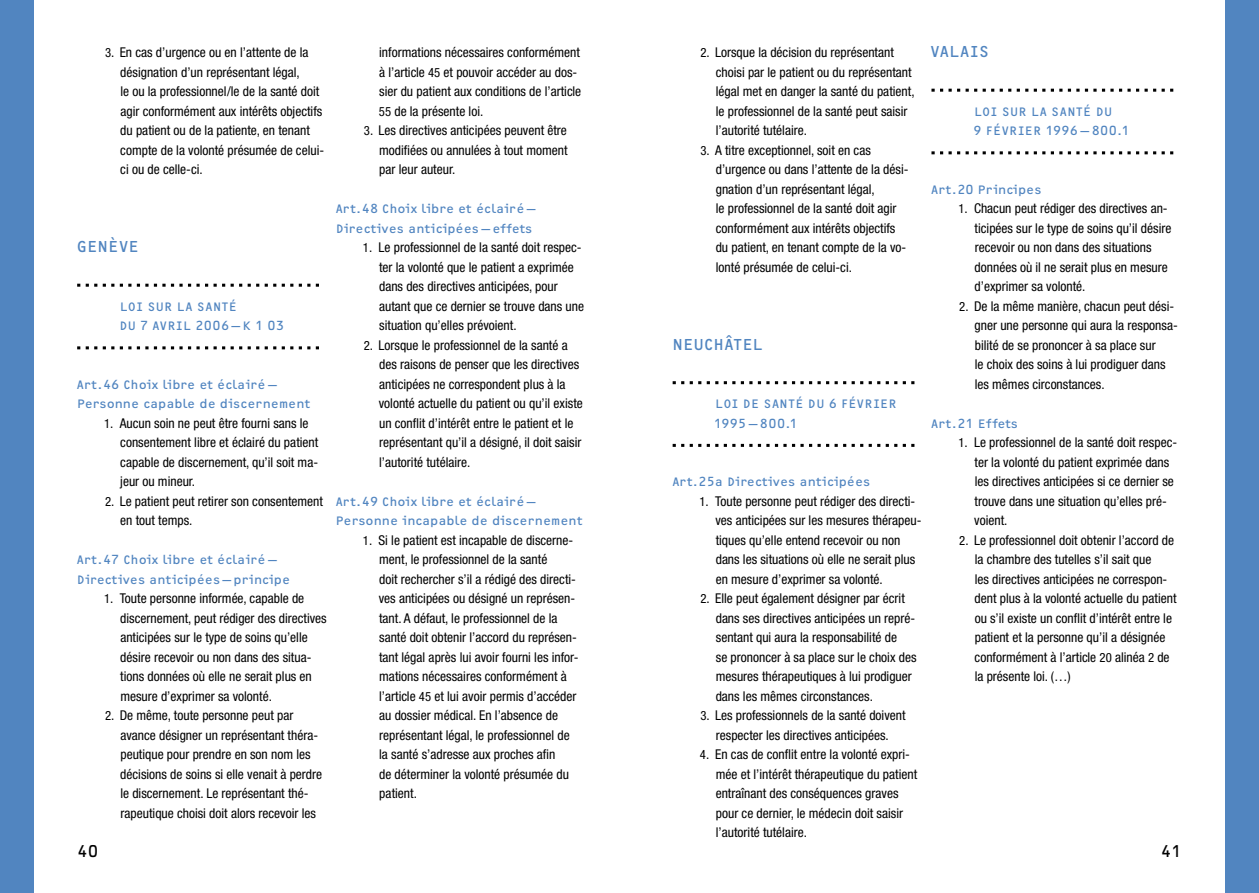
<style>
.page{position:relative;width:1259px;height:893px;background:#fff}
.page>*{position:absolute;margin:0;border:0;box-sizing:border-box;transform-origin:0 0}
.t1{font:16.5px "OCRF";letter-spacing:.005em;color:#5185c0}
.t2{font:16.5px "OCRF";color:#000}
.t3{font:condensed 13.5px/19.5px "Helvetica Neue";color:#000}
.t4{font:12.75px/19.5px "OCRF";color:#5185c0}
.t5{font:12.75px/19.5px "OCRF";letter-spacing:.02em;color:#5185c0}
.s1{font-size:12.75px}
</style>
<div class="page">
<div style="left:0;top:0;width:34px;height:893px;background:#5185c0"></div>
<div style="left:1225px;top:0;width:34px;height:893px;background:#5185c0"></div>
<svg style="left:77px;top:284px;width:242px;height:3px"></svg>
<svg style="left:77px;top:346px;width:242px;height:3px"></svg>
<svg style="left:672px;top:381px;width:242px;height:3px"></svg>
<svg style="left:672px;top:444px;width:242px;height:3px"></svg>
<svg style="left:931px;top:89px;width:242px;height:3px"></svg>
<svg style="left:931px;top:151px;width:242px;height:3px"></svg>
<p class="t3" style="left:120px;top:43px;width:205px;text-indent:-15px"><span class="s1">3</span>. En cas d’urgence ou en l’attente de la désignation d’un représentant légal,<br>le ou la professionnel/le de la santé doit agir conformément aux intérêts objectifs du patient ou de la patiente, en tenant compte de la volonté présumée de celui&shy;ci ou de celle-ci.</p>
<p class="t1" style="left:77px;top:237px;width:64px">Genève</p>
<p class="t5" style="left:119px;top:296px;width:164px">Loi sur la santé<br>du 7 avril 2006 — K 1 03</p>
<p class="t4" style="left:77px;top:374px;width:235px">Art. 46 Choix libre et éclairé—<br>Personne capable de discernement</p>
<p class="t3" style="left:120px;top:413px;width:200px;text-indent:-16px"><span class="s1">1</span>. Aucun soin ne peut être fourni sans le consentement libre et éclairé du patient capable de discernement, qu’il soit ma&shy;jeur ou mineur.</p>
<p class="t3" style="left:120px;top:491px;width:204px;text-indent:-15px"><span class="s1">2</span>. Le patient peut retirer son consentement en tout temps.</p>
<p class="t4" style="left:77px;top:550px;width:215px">Art. 47 Choix libre et éclairé—<br>Directives anticipées—principe</p>
<p class="t3" style="left:120px;top:589px;width:208px;text-indent:-16px"><span class="s1">1</span>. Toute personne informée, capable de discernement, peut rédiger des directives anticipées sur le type de soins qu’elle désire recevoir ou non dans des situa&shy;tions données où elle ne serait plus en mesure d’exprimer sa volonté.</p>
<p class="t3" style="left:120px;top:706px;width:203px;text-indent:-15px"><span class="s1">2</span>. De même, toute personne peut par avance désigner un représentant théra&shy;peutique pour prendre en son nom les décisions de soins si elle venait à perdre le discernement. Le représentant thé&shy;rapeutique choisi doit alors recevoir les</p>
<p class="t3" style="left:379px;top:43px;width:204px">informations nécessaires conformément à l’article <span class="s1">45</span> et pouvoir accéder au dos&shy;sier du patient aux conditions de l’article <span class="s1">55</span> de la présente loi.</p>
<p class="t3" style="left:379px;top:121px;width:190px;text-align:justify;text-indent:-15px"><span class="s1">3</span>. Les directives anticipées peuvent être modifiées ou annulées à tout moment par leur auteur.</p>
<p class="t4" style="left:336px;top:199px;width:202px">Art. 48 Choix libre et éclairé—<br>Directives anticipées—effets</p>
<p class="t3" style="left:379px;top:238px;width:206px;text-indent:-16px"><span class="s1">1</span>. Le professionnel de la santé doit respec&shy;ter la volonté que le patient a exprimée dans des directives anticipées, pour autant que ce dernier se trouve dans une situation qu’elles prévoient.</p>
<p class="t3" style="left:379px;top:335px;width:205px;text-indent:-15px"><span class="s1">2</span>. Lorsque le professionnel de la santé a des raisons de penser que les directives anticipées ne correspondent plus à la volonté actuelle du patient ou qu’il existe un conflit d’intérêt entre le patient et le représentant qu’il a désigné, il doit saisir l’autorité tutélaire.</p>
<p class="t4" style="left:336px;top:491px;width:248px">Art. 49 Choix libre et éclairé—<br>Personne incapable de discernement</p>
<p class="t3" style="left:379px;top:530px;width:201px;text-indent:-16px"><span class="s1">1</span>. Si le patient est incapable de discerne&shy;ment, le professionnel de la santé<br>doit rechercher s’il a rédigé des directi&shy;ves anticipées ou désigné un représen&shy;tant. A défaut, le professionnel de la santé doit obtenir l’accord du représen&shy;tant légal après lui avoir fourni les infor&shy;mations nécessaires conformément à l’article <span class="s1">45</span> et lui avoir permis d’accéder au dossier médical. En l’absence de représentant légal, le professionnel de la santé s’adresse aux proches afin<br>de déterminer la volonté présumée du patient.</p>
<p class="t3" style="left:716px;top:43px;width:200px;text-indent:-15px"><span class="s1">2</span>. Lorsque la décision du représentant choisi par le patient ou du représentant légal met en danger la santé du patient, le professionnel de la santé peut saisir l’autorité tutélaire.</p>
<p class="t3" style="left:716px;top:140px;width:194px;text-indent:-15px"><span class="s1">3</span>. A titre exceptionnel, soit en cas d’urgence ou dans l’attente de la dési&shy;gnation d’un représentant légal,<br>le professionnel de la santé doit agir conformément aux intérêts objectifs du patient, en tenant compte de la vo&shy;lonté présumée de celui‑ci.</p>
<p class="t1" style="left:672px;top:334px;width:88px">N euchâtel</p>
<p class="t5" style="left:713px;top:394px;width:184px">Loi DE santé du 6 février<br>1995 — 800.1</p>
<p class="t4" style="left:672px;top:472px;width:199px">Art.25 a Directives anticipées</p>
<p class="t3" style="left:715px;top:491px;width:207px;text-indent:-16px"><span class="s1">1</span>. Toute personne peut rédiger des directi&shy;ves anticipées sur les mesures thérapeu&shy;tiques qu’elle entend recevoir ou non dans les situations où elle ne serait plus en mesure d’exprimer sa volonté.</p>
<p class="t3" style="left:716px;top:589px;width:202px;text-indent:-15px"><span class="s1">2</span>. Elle peut également désigner par écrit dans ses directives anticipées un repré&shy;sentant qui aura la responsabilité de<br>se prononcer à sa place sur le choix des mesures thérapeutiques à lui prodiguer dans les mêmes circonstances.</p>
<p class="t3" style="left:700px;top:706px;width:206px;text-align:center"><span class="s1">3</span>. Les professionnels de la santé doivent respecter les directives anticipées.</p>
<p class="t3" style="left:715px;top:745px;width:203px;text-indent:-16px"><span class="s1">4</span>. En cas de conflit entre la volonté expri&shy;mée et l’intérêt thérapeutique du patient entraînant des conséquences graves pour ce dernier, le médecin doit saisir l’autorité tutélaire.</p>
<p class="t1" style="left:930px;top:42px;width:60px">Valais</p>
<p class="t5" style="left:973px;top:101px;width:157px">Loi sur la santé du<br>9 février 1996 — 800.1</p>
<p class="t4" style="left:931px;top:179px;width:112px">Art.20 Principes</p>
<p class="t3" style="left:974px;top:199px;width:198px;text-indent:-16px"><span class="s1">1</span>. Chacun peut rédiger des directives an&shy;ticipées sur le type de soins qu’il désire recevoir ou non dans des situations données où il ne serait plus en mesure d’exprimer sa volonté.</p>
<p class="t3" style="left:974px;top:296px;width:205px;text-indent:-15px"><span class="s1">2</span>. De la même manière, chacun peut dési&shy;gner une personne qui aura la responsa&shy;bilité de se prononcer à sa place sur<br>le choix des soins à lui prodiguer dans les mêmes circonstances.</p>
<p class="t4" style="left:931px;top:413px;width:88px">Art.21 Effets</p>
<p class="t3" style="left:974px;top:433px;width:204px;text-indent:-16px"><span class="s1">1</span>. Le professionnel de la santé doit respec&shy;ter la volonté du patient exprimée dans les directives anticipées si ce dernier se trouve dans une situation qu’elles pré&shy;voient.</p>
<p class="t3" style="left:974px;top:530px;width:203px;text-indent:-15px"><span class="s1">2</span>. Le professionnel doit obtenir l’accord de la chambre des tutelles s’il sait que<br>les directives anticipées ne correspon&shy;dent plus à la volonté actuelle du patient ou s’il existe un conflit d’intérêt entre le patient et la personne qu’il a désignée conformément à l’article <span class="s1">20</span> alinéa <span class="s1">2</span> de la présente loi. (…)</p>
<p class="t2" style="left:77px;top:841px;width:23px">40</p>
<p class="t2" style="left:1160px;top:841px;width:23px">41</p>
</div>
